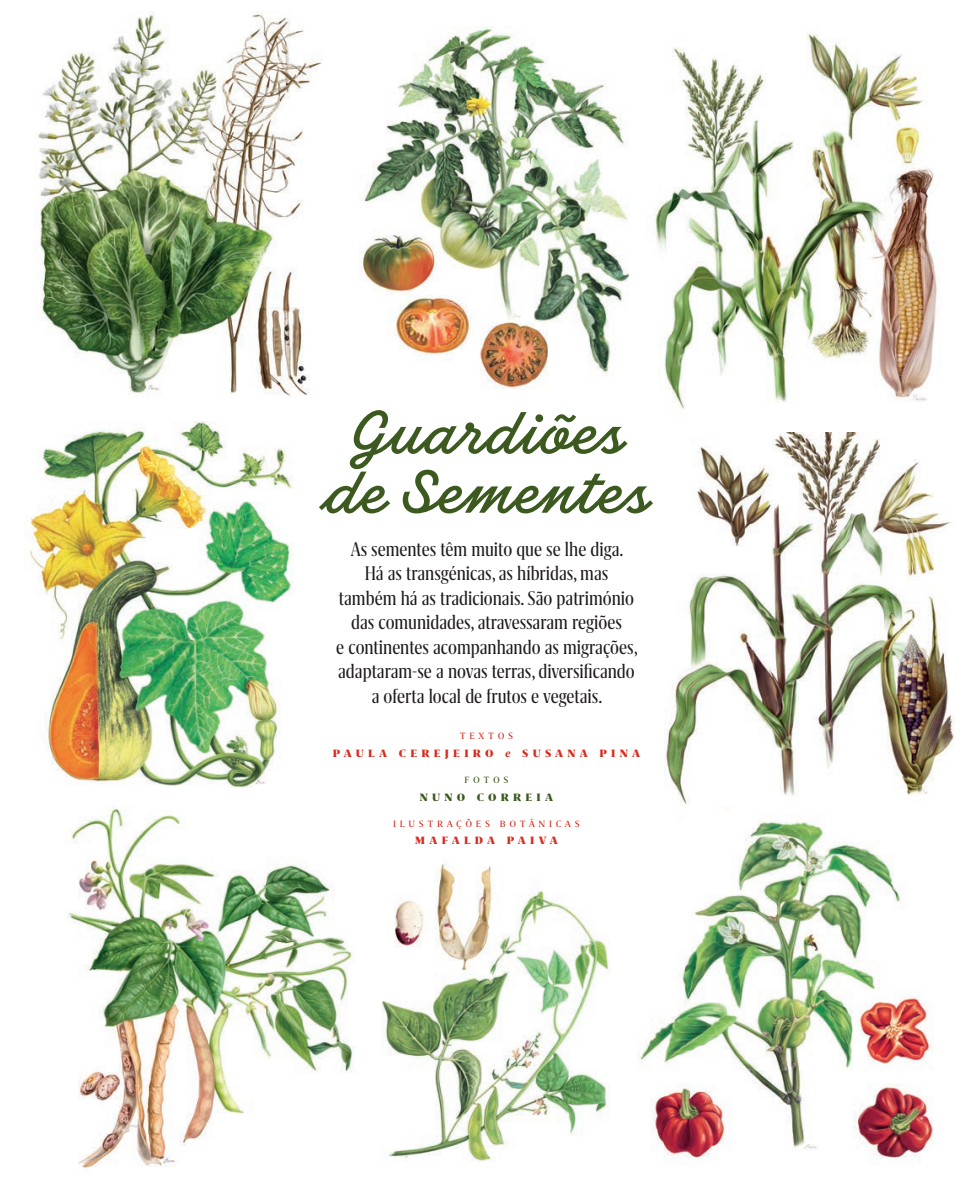
<style>
.page{position:relative;width:973px;height:1191px;background:#fff}
.page>*{position:absolute;margin:0;border:0;box-sizing:border-box;transform-origin:0 0}
.texto_2col_1ºparágra{font:59.5px "Lisboeta";color:#3c5a20}
.texto_2col_1ºparágra-2{font:22.75px "Grifito M";color:#211d1e}
.assinatura_1{font:900 12.25px "Grifo S";letter-spacing:.35em;color:#d82b1e}
.assinatura_1-2{font:900 12.25px "Grifo S";letter-spacing:.35em;color:#3c5a20}
.assinatura_1-3{font:500 10.5px "Grifo S";letter-spacing:.35em;color:#d82b1e}
.assinatura_1-4{font:500 10.5px "Grifo S";letter-spacing:.34em;color:#3c5a20}
.s1{font-weight:700;font-style:italic}
</style>
<div class="page">
<img style="left:34px;top:11px;width:288px;height:386px">
<img style="left:360px;top:26px;width:269px;height:363px">
<img style="left:381px;top:864px;width:229px;height:297px">
<img style="left:639px;top:816px;width:295px;height:345px">
<img style="left:664px;top:432px;width:290px;height:373px">
<img style="left:654px;top:33px;width:284px;height:377px">
<img style="left:29px;top:421px;width:265px;height:366px">
<img style="left:68px;top:806px;width:288px;height:362px">
<p class="texto_2col_1ºparágra" style="left:350px;top:397px;width:274px">Guardiões</p>
<p class="texto_2col_1ºparágra" style="left:324px;top:456px;width:325px">de Sementes</p>
<p class="texto_2col_1ºparágra-2" style="left:350px;top:538px;width:274px">As sementes têm muito que se lhe diga.</p>
<p class="texto_2col_1ºparágra-2" style="left:364px;top:562px;width:245px">Há as transgénicas, as híbridas, mas</p>
<p class="texto_2col_1ºparágra-2" style="left:339px;top:587px;width:296px">também há as tradicionais. São património</p>
<p class="texto_2col_1ºparágra-2" style="left:351px;top:611px;width:272px">das comunidades, atravessaram regiões</p>
<p class="texto_2col_1ºparágra-2" style="left:336px;top:636px;width:303px">e continentes acompanhando as migrações,</p>
<p class="texto_2col_1ºparágra-2" style="left:338px;top:660px;width:298px">adaptaram-se a novas terras, diversificando</p>
<p class="texto_2col_1ºparágra-2" style="left:371px;top:685px;width:232px">a oferta local de frutos e vegetais.</p>
<p class="assinatura_1-3" style="left:459px;top:730px;width:55px">TEXTOS</p>
<p class="assinatura_1" style="left:333px;top:746px;width:309px">PAULA CEREJEIRO <span class="s1">e</span> SUSANA PINA</p>
<p class="assinatura_1-4" style="left:464px;top:774px;width:46px">FOTOS</p>
<p class="assinatura_1-2" style="left:420px;top:790px;width:135px">NUNO CORREIA</p>
<p class="assinatura_1-3" style="left:393px;top:818px;width:188px">ILUSTRAÇÕES BOTÂNICAS</p>
<p class="assinatura_1" style="left:415px;top:834px;width:144px">MAFALDA PAIVA</p>
</div>
